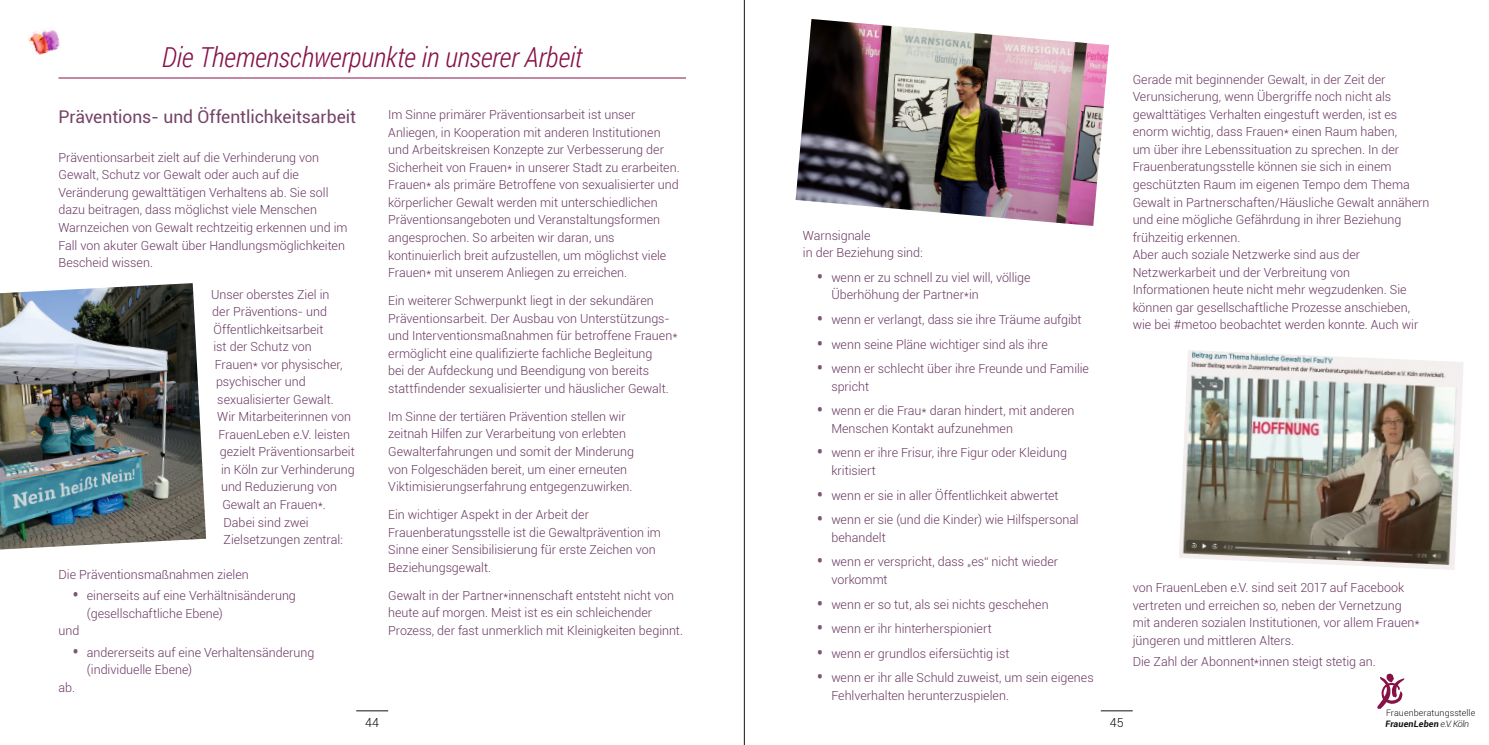
<style>
.page{position:relative;width:1489px;height:745px;background:#fff}
.page>*{position:absolute;margin:0;border:0;box-sizing:border-box;transform-origin:0 0}
.t1{font:italic 300 27.5px "Roboto Condensed";letter-spacing:-.005em;color:#871246}
.t2{font:17.5px "Roboto";letter-spacing:-.005em;color:#734368}
.t3{font:300 12.5px/17.5px "Roboto";color:#693761}
.t4{font:300 12.5px "Roboto";color:#11110f}
.t5{font:300 8.88px "Roboto";letter-spacing:.01em;color:#11110f}
.t6{font:italic 700 8.88px "Roboto";letter-spacing:.02em;color:#11110f}
.s1{font-weight:900;font-size:15px;color:#7e5372}
.s2{font-weight:300}
</style>
<div class="page">
<hr style="left:356px;top:710px;width:32px;height:1px;background:#11110f">
<img style="left:0;top:283px;width:206px;height:266px">
<hr style="left:58px;top:78px;width:628px;height:1px;background:#871246">
<img style="left:28px;top:30px;width:32px;height:25px">
<img style="left:795px;top:19px;width:313px;height:207px">
<img style="left:1179px;top:350px;width:284px;height:219px">
<hr style="left:1100px;top:710px;width:32px;height:1px;background:#11110f">
<svg style="left:1377px;top:673px;width:27px;height:35px"></svg>
<hr style="left:744px;top:0;width:1px;height:744px;background:#11110f">
<h1 class="t1" style="left:162px;top:38px;width:422px">Die Themenschwerpunkte in unserer Arbeit</h1>
<h2 class="t2" style="left:58px;top:104px;width:299px">Präventions- und Öffentlichkeitsarbeit</h2>
<p class="t3" style="left:58px;top:148px;width:290px">Präventionsarbeit zielt auf die Verhinderung von Gewalt, Schutz vor Gewalt oder auch auf die Veränderung gewalttätigen Verhaltens ab. Sie soll dazu beitragen, dass möglichst viele Menschen Warnzeichen von Gewalt rechtzeitig erkennen und im Fall von akuter Gewalt über Handlungsmöglichkeiten Bescheid wissen.</p>
<p class="t3" style="left:211px;top:285px;width:120px">Unser oberstes Ziel in</p>
<p class="t3" style="left:212px;top:302px;width:116px">der Präventions- und</p>
<p class="t3" style="left:213px;top:320px;width:111px">Öffentlichkeitsarbeit</p>
<p class="t3" style="left:213px;top:337px;width:100px">ist der Schutz von</p>
<p class="t3" style="left:215px;top:355px;width:129px">Frauen* vor physischer,</p>
<p class="t3" style="left:216px;top:372px;width:91px">psychischer und</p>
<p class="t3" style="left:217px;top:390px;width:118px">sexualisierter Gewalt.</p>
<p class="t3" style="left:217px;top:407px;width:135px">Wir Mitarbeiterinnen von</p>
<p class="t3" style="left:218px;top:425px;width:133px">FrauenLeben e.V. leisten</p>
<p class="t3" style="left:220px;top:442px;width:136px">gezielt Präventionsarbeit</p>
<p class="t3" style="left:221px;top:460px;width:135px">in Köln zur Verhinderung</p>
<p class="t3" style="left:221px;top:477px;width:117px">und Reduzierung von</p>
<p class="t3" style="left:222px;top:495px;width:105px">Gewalt an Frauen*.</p>
<p class="t3" style="left:223px;top:512px;width:87px">Dabei sind zwei</p>
<p class="t3" style="left:223px;top:530px;width:121px">Zielsetzungen zentral:</p>
<p class="t3" style="left:58px;top:565px;width:192px">Die Präventionsmaßnahmen zielen</p>
<p class="t3" style="left:73px;top:586px;width:225px"><span class="s1">•</span> einerseits auf eine Verhältnisänderung</p>
<p class="t3" style="left:87px;top:604px;width:137px">(gesellschaftliche Ebene)</p>
<p class="t3" style="left:58px;top:621px;width:22px">und</p>
<p class="t3" style="left:73px;top:642px;width:243px"><span class="s1">•</span> andererseits auf eine Verhaltensänderung</p>
<p class="t3" style="left:87px;top:660px;width:107px">(individuelle Ebene)</p>
<p class="t3" style="left:58px;top:677px;width:18px">ab.</p>
<p class="t3" style="left:388px;top:106px;width:293px">Im Sinne primärer Präventionsarbeit ist unser Anliegen, in Kooperation mit anderen Institutionen und Arbeitskreisen Konzepte zur Verbesserung der Sicherheit von Frauen* in unserer Stadt zu erarbeiten.<br>Frauen* als primäre Betroffene von sexualisierter und körperlicher Gewalt werden mit unterschiedlichen Präventionsangeboten und Veranstaltungsformen angesprochen. So arbeiten wir daran, uns kontinuierlich breit aufzustellen, um möglichst viele Frauen* mit unserem Anliegen zu erreichen.</p>
<p class="t3" style="left:388px;top:291px;width:291px">Ein weiterer Schwerpunkt liegt in der sekundären Präventionsarbeit. Der Ausbau von Unterstützungs&shy;und Interventionsmaßnahmen für betroffene Frauen* ermöglicht eine qualifizierte fachliche Begleitung<br>bei der Aufdeckung und Beendigung von bereits stattfindender sexualisierter und häuslicher Gewalt.</p>
<p class="t3" style="left:388px;top:407px;width:247px">Im Sinne der tertiären Prävention stellen wir zeitnah Hilfen zur Verarbeitung von erlebten Gewalterfahrungen und somit der Minderung von Folgeschäden bereit, um einer erneuten Viktimisierungserfahrung entgegenzuwirken.</p>
<p class="t3" style="left:388px;top:505px;width:274px">Ein wichtiger Aspekt in der Arbeit der Frauenberatungsstelle ist die Gewaltprävention im Sinne einer Sensibilisierung für erste Zeichen von Beziehungsgewalt.</p>
<p class="t3" style="left:388px;top:586px;width:296px">Gewalt in der Partner*innenschaft entsteht nicht von heute auf morgen. Meist ist es ein schleichender<br>Prozess, der fast unmerklich mit Kleinigkeiten beginnt.</p>
<p class="t3" style="left:803px;top:226px;width:121px">Warnsignale<br>in der Beziehung sind:</p>
<p class="t3" style="left:831px;top:268px;width:201px;text-indent:-14px"><span class="s1">•</span> wenn er zu schnell zu viel will, völlige<br>Überhöhung der Partner*in</p>
<p class="t3" style="left:817px;top:310px;width:266px"><span class="s1">•</span> wenn er verlangt, dass sie ihre Träume aufgibt</p>
<p class="t3" style="left:817px;top:335px;width:232px"><span class="s1">•</span> wenn seine Pläne wichtiger sind als ihre</p>
<p class="t3" style="left:831px;top:359px;width:259px;text-indent:-14px"><span class="s1">•</span> wenn er schlecht über ihre Freunde und Familie spricht</p>
<p class="t3" style="left:831px;top:401px;width:245px;text-indent:-14px"><span class="s1">•</span> wenn er die Frau* daran hindert, mit anderen<br>Menschen Kontakt aufzunehmen</p>
<p class="t3" style="left:831px;top:443px;width:237px;text-indent:-14px"><span class="s1">•</span> wenn er ihre Frisur, ihre Figur oder Kleidung kritisiert</p>
<p class="t3" style="left:817px;top:485px;width:243px"><span class="s1">•</span> wenn er sie in aller Öffentlichkeit abwertet</p>
<p class="t3" style="left:831px;top:510px;width:249px;text-indent:-14px"><span class="s1">•</span> wenn er sie (und die Kinder) wie Hilfspersonal behandelt</p>
<p class="t3" style="left:831px;top:552px;width:228px;text-indent:-14px"><span class="s1">•</span> wenn er verspricht, dass „es“ nicht wieder vorkommt</p>
<p class="t3" style="left:817px;top:594px;width:233px"><span class="s1">•</span> wenn er so tut, als sei nichts geschehen</p>
<p class="t3" style="left:817px;top:619px;width:176px"><span class="s1">•</span> wenn er ihr hinterherspioniert</p>
<p class="t3" style="left:817px;top:643px;width:194px"><span class="s1">•</span> wenn er grundlos eifersüchtig ist</p>
<p class="t3" style="left:831px;top:668px;width:264px;text-indent:-14px"><span class="s1">•</span> wenn er ihr alle Schuld zuweist, um sein eigenes<br>Fehlverhalten herunterzuspielen.</p>
<p class="t4" style="left:365px;top:713px;width:15px">44</p>
<p class="t4" style="left:1109px;top:713px;width:15px">45</p>
<p class="t3" style="left:1132px;top:70px;width:298px">Gerade mit beginnender Gewalt, in der Zeit der Verunsicherung, wenn Übergriffe noch nicht als gewalttätiges Verhalten eingestuft werden, ist es enorm wichtig, dass Frauen* einen Raum haben,<br>um über ihre Lebenssituation zu sprechen. In der Frauenberatungsstelle können sie sich in einem geschützten Raum im eigenen Tempo dem Thema Gewalt in Partnerschaften/Häusliche Gewalt annähern und eine mögliche Gefährdung in ihrer Beziehung frühzeitig erkennen.<br>Aber auch soziale Netzwerke sind aus der Netzwerkarbeit und der Verbreitung von Informationen heute nicht mehr wegzudenken. Sie können gar gesellschaftliche Prozesse anschieben, wie bei #metoo beobachtet werden konnte. Auch wir</p>
<p class="t3" style="left:1132px;top:578px;width:288px">von FrauenLeben e.V. sind seit 2017 auf Facebook vertreten und erreichen so, neben der Vernetzung mit anderen sozialen Institutionen, vor allem Frauen* jüngeren und mittleren Alters.</p>
<p class="t3" style="left:1132px;top:651px;width:245px">Die Zahl der Abonnent*innen steigt stetig an.</p>
<p class="t5" style="left:1385px;top:706px;width:91px">Frauenberatungsstelle</p>
<p class="t6" style="left:1385px;top:717px;width:85px">FrauenLeben <span class="s2">e.V. Köln</span></p>
</div>
